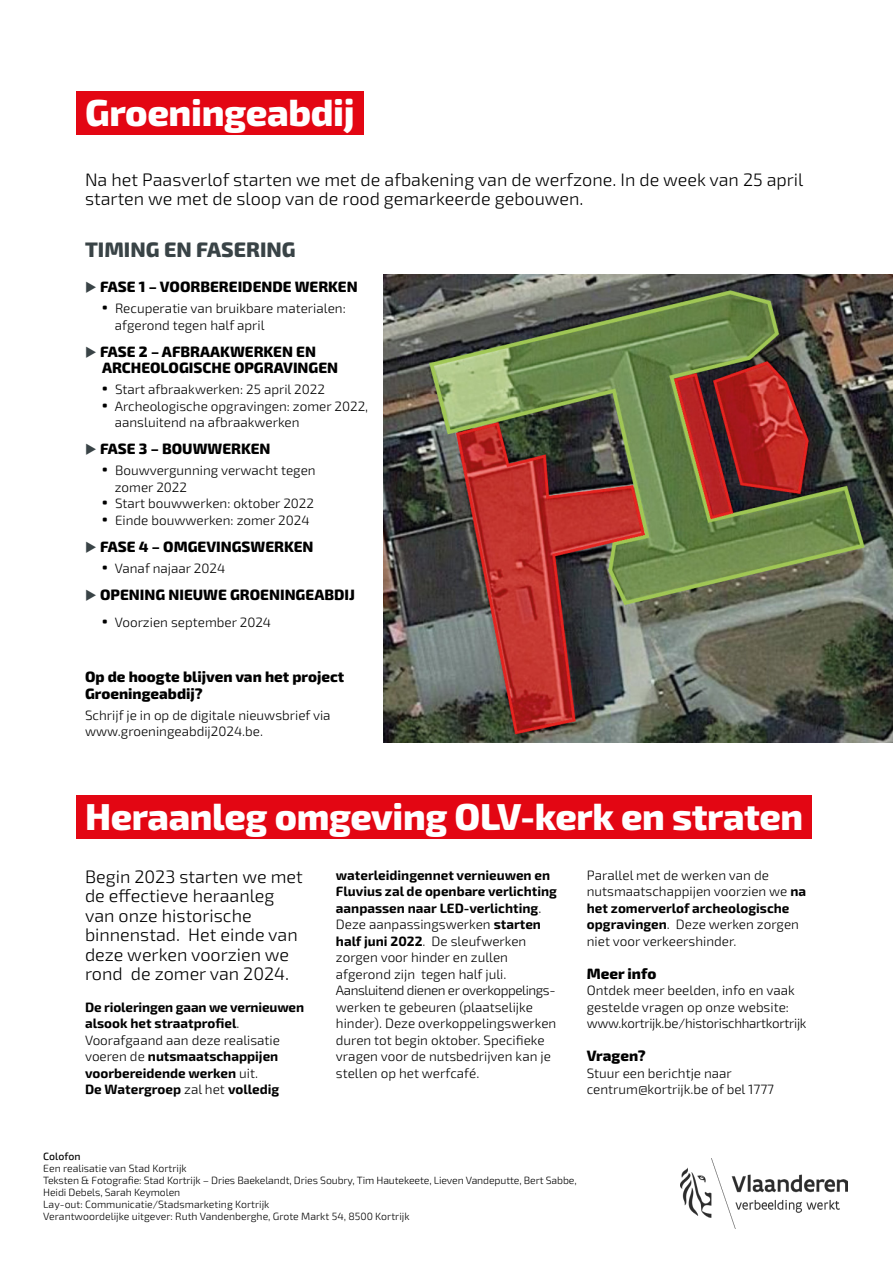
<style>
.page{position:relative;width:893px;height:1263px;background:#fff}
.page>*{position:absolute;margin:0;border:0;box-sizing:border-box;transform-origin:0 0}
.t1{font:800 37.5px "Exo 2";letter-spacing:-.01em;color:#fff}
.t2{font:800 21px "Exo 2";color:#394346}
.t3{font:300 18px/19.5px "Exo 2";color:#000}
.t4{font:800 15px/16.5px "Exo 2";color:#000}
.t5{font:300 13.5px/16.5px "Exo 2";color:#000}
.t6{font:700 13.5px/16.5px "Exo 2";color:#000}
.t7{font:300 10.5px/12px "Exo 2";letter-spacing:-.01em;color:#000}
.t8{font:500 10.5px "Exo 2";color:#000}
.s1{color:#394346}
.s2{font-weight:900;font-size:21px}
.s3{font-weight:300}
.s4{font-weight:700}
</style>
<div class="page">
<div style="left:77px;top:91px;width:287px;height:44px;background:#e30613"></div>
<div style="left:77px;top:795px;width:735px;height:43px;background:#e30613"></div>
<img style="left:384px;top:274px;width:509px;height:468px">
<img style="left:680px;top:1158px;width:167px;height:71px">
<h1 class="t1" style="left:85px;top:84px;width:271px">Groeningeabdij</h1>
<h3 class="t3" style="left:85px;top:169px;width:720px">Na het Paasverlof starten we met de afbakening van de werfzone. In de week van 25 april starten we met de sloop van de rood gemarkeerde gebouwen.</h3>
<h2 class="t2" style="left:85px;top:233px;width:212px">TIMING EN FASERING</h2>
<p class="t4" style="left:85px;top:278px;width:274px"><span class="s1">◆</span> FASE 1 – VOORBEREIDENDE WERKEN</p>
<p class="t5" style="left:115px;top:300px;width:232px;text-indent:-13px"><span class="s2">·</span> Recuperatie van bruikbare materialen: afgerond tegen half april</p>
<p class="t4" style="left:102px;top:342px;width:238px;text-indent:-17px"><span class="s1">◆</span> FASE 2 – AFBRAAKWERKEN EN<br>ARCHEOLOGISCHE OPGRAVINGEN</p>
<p class="t5" style="left:102px;top:381px;width:224px"><span class="s2">·</span> Start afbraakwerken: 25 april 2022</p>
<p class="t5" style="left:102px;top:397px;width:268px"><span class="s2">·</span> Archeologische opgravingen: zomer 2022,</p>
<p class="t5" style="left:115px;top:414px;width:186px">aansluitend na afbraakwerken</p>
<p class="t4" style="left:85px;top:440px;width:187px"><span class="s1">◆</span> FASE 3 – BOUWWERKEN</p>
<p class="t5" style="left:102px;top:462px;width:215px"><span class="s2">·</span> Bouwvergunning verwacht tegen</p>
<p class="t5" style="left:115px;top:478px;width:74px">zomer 2022</p>
<p class="t5" style="left:102px;top:495px;width:213px"><span class="s2">·</span> Start bouwwerken: oktober 2022</p>
<p class="t5" style="left:102px;top:511px;width:209px"><span class="s2">·</span> Einde bouwwerken: zomer 2024</p>
<p class="t4" style="left:85px;top:537px;width:230px"><span class="s1">◆</span> FASE 4 – OMGEVINGSWERKEN</p>
<p class="t5" style="left:102px;top:559px;width:125px"><span class="s2">·</span> Vanaf najaar 2024</p>
<p class="t4" style="left:85px;top:585px;width:271px"><span class="s1">◆</span> OPENING NIEUWE GROENINGEABDIJ</p>
<p class="t5" style="left:102px;top:613px;width:171px"><span class="s2">·</span> Voorzien september 2024</p>
<p class="t4" style="left:85px;top:668px;width:261px">Op de hoogte blijven van het project<br>Groeningeabdij?</p>
<p class="t5" style="left:85px;top:706px;width:247px">Schrijf je in op de digitale nieuwsbrief via www.groeningeabdij2024.be.</p>
<h1 class="t1" style="left:85px;top:787px;width:720px">Heraanleg omgeving OLV-kerk en straten</h1>
<h3 class="t3" style="left:85px;top:866px;width:219px">Begin 2023 starten we met de effectieve heraanleg van onze historische binnenstad. Het einde van deze werken voorzien we rond de zomer van 2024.</h3>
<p class="t6" style="left:85px;top:998px;width:221px">De rioleringen gaan we vernieuwen alsook het straatprofiel<span class="s3">.<br>Voorafgaand aan deze realisatie voeren de</span> nutsmaatschappijen voorbereidende werken <span class="s3">uit.<br></span>De Watergroep <span class="s3">zal het</span> volledig</p>
<p class="t5" style="left:336px;top:866px;width:223px"><span class="s4">waterleidingennet vernieuwen en Fluvius zal de openbare verlichting aanpassen naar LED-verlichting</span>.<br>Deze aanpassingswerken <span class="s4">starten half juni 2022</span>. De sleufwerken zorgen voor hinder en zullen afgerond zijn tegen half juli.<br>Aansluitend dienen er overkoppelings&shy;werken te gebeuren (plaatselijke hinder). Deze overkoppelingswerken duren tot begin oktober. Specifieke vragen voor de nutsbedrijven kan je stellen op het werfcafé.</p>
<p class="t5" style="left:587px;top:866px;width:221px">Parallel met de werken van de nutsmaatschappijen voorzien we <span class="s4">na het zomerverlof archeologische opgravingen</span>. Deze werken zorgen niet voor verkeershinder.</p>
<p class="t4" style="left:587px;top:964px;width:71px">Meer info</p>
<p class="t5" style="left:587px;top:982px;width:221px">Ontdek meer beelden, info en vaak gestelde vragen op onze website: www.kortrijk.be/historischhartkortrijk</p>
<p class="t4" style="left:587px;top:1047px;width:60px">Vragen?</p>
<p class="t5" style="left:587px;top:1064px;width:189px">Stuur een berichtje naar centrum@kortrijk.be of bel 1777</p>
<p class="t8" style="left:43px;top:1148px;width:39px">Colofon</p>
<p class="t7" style="left:43px;top:1162px;width:535px">Een realisatie van Stad Kortrijk<br>Teksten &amp; Fotografie: Stad Kortrijk – Dries Baekelandt, Dries Soubry, Tim Hautekeete, Lieven Vandeputte, Bert Sabbe, Heidi Debels, Sarah Keymolen<br>Lay-out: Communicatie/Stadsmarketing Kortrijk<br>Verantwoordelijke uitgever: Ruth Vandenberghe, Grote Markt 54, 8500 Kortrijk</p>
</div>
